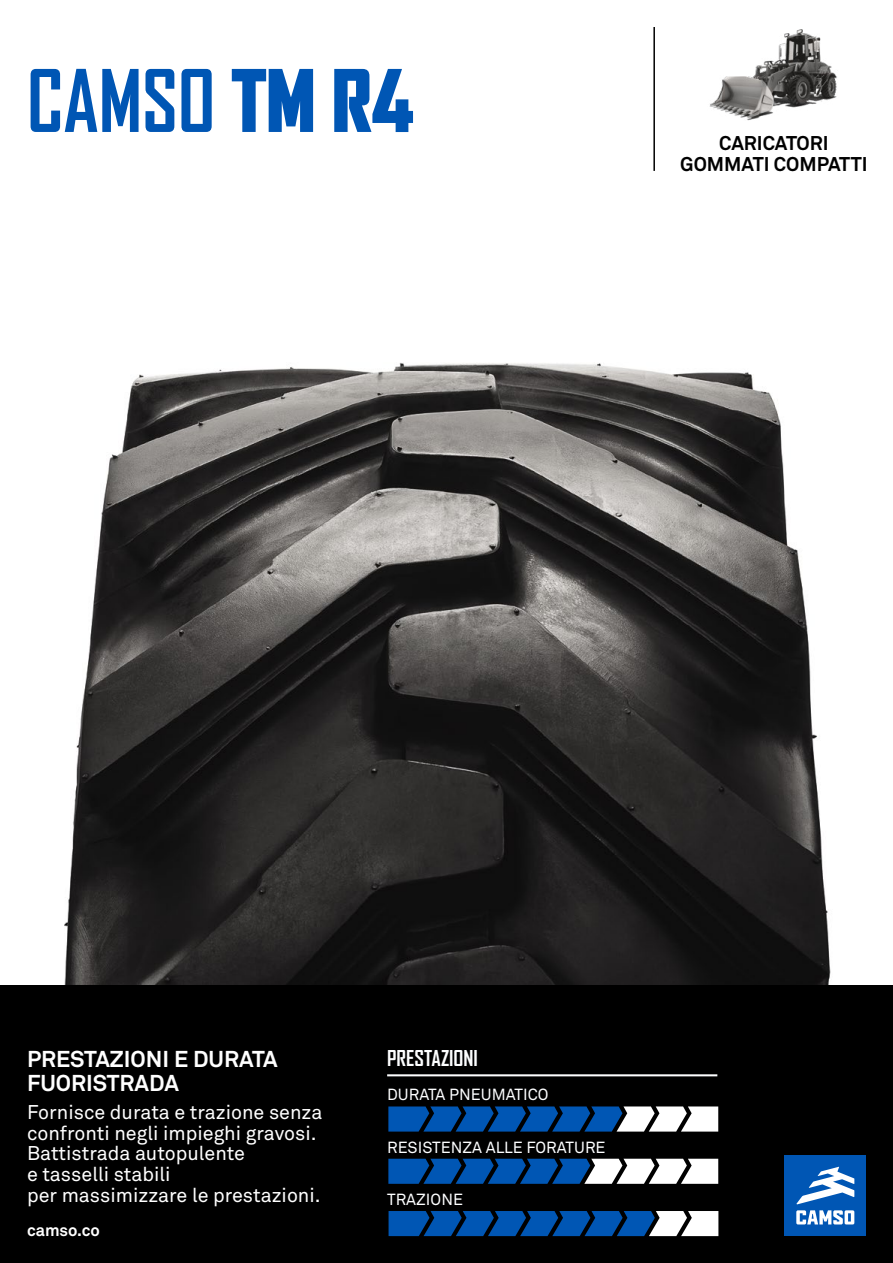
<style>
.page{position:relative;width:893px;height:1263px;background:#fff}
.page>*{position:absolute;margin:0;border:0;box-sizing:border-box;transform-origin:0 0}
.t1{font:700 82.5px "Agency FB";color:#0056b4;scale:.95 1}
.t2{font:700 22.65px/24.3px "Akkurat Office";color:#fff}
.t3{font:700 21px "Agency FB";color:#fdfeff}
.t4{font:19.65px/20.9px "Akkurat Office";color:#fff}
.t5{font:700 19.65px/21.1px "Akkurat Office";color:#000;text-align:center}
.t6{font:700 16.5px "Akkurat Office";color:#fff}
.t7{font:15.9px "Akkurat Office";color:#fdfeff}
.s1{font-weight:900}
</style>
<div class="page">
<img style="left:0;top:362px;width:893px;height:624px">
<div style="left:0;top:986px;width:893px;height:277px;background:#000"></div>
<img style="left:709px;top:29px;width:128px;height:91px">
<hr style="left:653px;top:27px;width:2px;height:144px;background:#000">
<hr style="left:387px;top:1074px;width:330px;height:2px;background:#fdfeff">
<svg style="left:388px;top:1106px;width:330px;height:25px;background:#4073ab"></svg>
<svg style="left:389px;top:1211px;width:329px;height:25px;background:#2c68a9"></svg>
<svg style="left:388px;top:1159px;width:330px;height:25px;background:#5683b4"></svg>
<div style="left:785px;top:1155px;width:81px;height:81px;background:#0056b4"></div>
<svg style="left:796px;top:1210px;width:58px;height:14px"></svg>
<svg style="left:796px;top:1167px;width:58px;height:37px"></svg>
<h1 class="t1" style="left:27px;top:53px;width:409px">CAMSO <span class="s1">TM R4</span></h1>
<p class="t5" style="left:680px;top:132px;width:189px">CARICATORI<br>GOMMATI COMPATTI</p>
<p class="t2" style="left:27px;top:1047px;width:252px">PRESTAZIONI E DURATA<br>FUORISTRADA</p>
<p class="t4" style="left:27px;top:1102px;width:297px">Fornisce durata e trazione senza confronti negli impieghi gravosi.<br>Battistrada autopulente<br>e tasselli stabili<br>per massimizzare le prestazioni.</p>
<p class="t6" style="left:27px;top:1220px;width:74px">camso.co</p>
<p class="t3" style="left:387px;top:1046px;width:92px">PRESTAZIONI</p>
<p class="t7" style="left:387px;top:1086px;width:163px">DURATA PNEUMATICO</p>
<p class="t7" style="left:387px;top:1138px;width:220px">RESISTENZA ALLE FORATURE</p>
<p class="t7" style="left:387px;top:1190px;width:77px">TRAZIONE</p>
</div>
